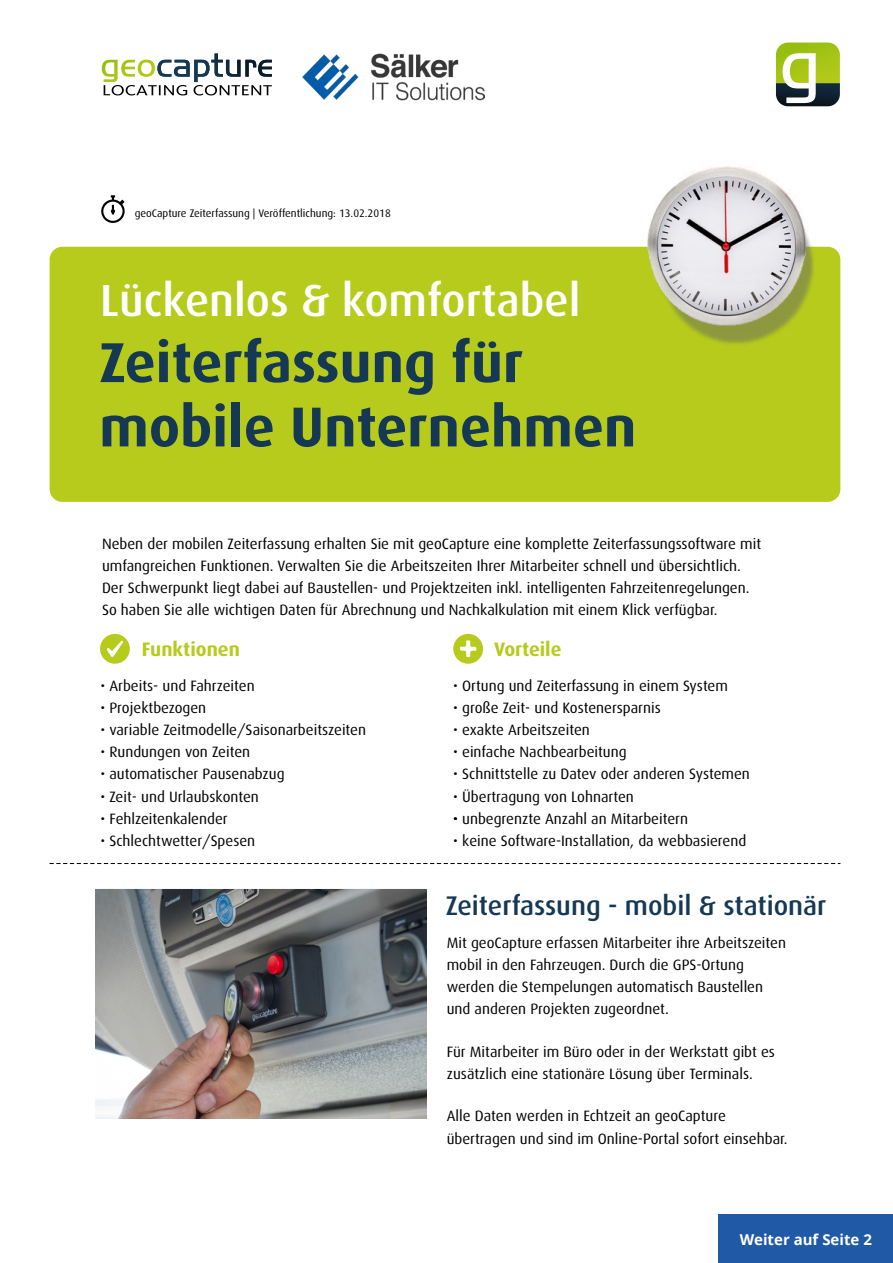
<style>
.page{position:relative;width:893px;height:1263px;background:#fff}
.page>*{position:absolute;margin:0;border:0;box-sizing:border-box;transform-origin:0 0}
.t1{font:700 56.25px/64.3px "Dax";color:#153854}
.t2{font:500 45px "Dax";color:#fff}
.t3{font:500 27px "Dax";color:#153854}
.t4{font:700 19.5px "Dax";color:#b6cb1b}
.t5{font:15px/22.2px "Dax";color:#000}
.t6{font:700 15px "Open Sans";color:#fff}
.t7{font:10.95px "Dax";color:#000}
</style>
<div class="page">
<div style="left:50px;top:247px;width:790px;height:255px;background:#b6cb1b;border-radius:13px"></div>
<svg style="left:776px;top:43px;width:64px;height:63px"></svg>
<svg style="left:102px;top:54px;width:170px;height:41px"></svg>
<svg style="left:50px;top:863px;width:790px;height:1px"></svg>
<svg style="left:100px;top:634px;width:30px;height:30px"></svg>
<svg style="left:453px;top:634px;width:30px;height:30px"></svg>
<svg style="left:101px;top:195px;width:24px;height:28px"></svg>
<img style="left:618px;top:106px;width:211px;height:238px">
<img style="left:96px;top:889px;width:331px;height:229px">
<div style="left:719px;top:1214px;width:174px;height:49px;background:#2059a6"></div>
<img style="left:302px;top:53px;width:183px;height:48px">
<p class="t7" style="left:135px;top:207px;width:258px">geoCapture Zeiterfassung | Veröffentlichung: 13.02.2018</p>
<h2 class="t2" style="left:100px;top:275px;width:482px">Lückenlos &amp; komfortabel</h2>
<h1 class="t1" style="left:99px;top:331px;width:538px">Zeiterfassung für mobile Unternehmen</h1>
<p class="t5" style="left:102px;top:533px;width:661px">Neben der mobilen Zeiterfassung erhalten Sie mit geoCapture eine komplette Zeiterfassungssoftware mit umfangreichen Funktionen. Verwalten Sie die Arbeitszeiten Ihrer Mitarbeiter schnell und übersichtlich.<br>Der Schwerpunkt liegt dabei auf Baustellen- und Projektzeiten inkl. intelligenten Fahrzeitenregelungen.<br>So haben Sie alle wichtigen Daten für Abrechnung und Nachkalkulation mit einem Klick verfügbar.</p>
<h3 class="t4" style="left:142px;top:638px;width:100px">Funktionen</h3>
<h3 class="t4" style="left:494px;top:638px;width:69px">Vorteile</h3>
<p class="t5" style="left:100px;top:675px;width:156px">• Arbeits- und Fahrzeiten</p>
<p class="t5" style="left:100px;top:697px;width:107px">• Projektbezogen</p>
<p class="t5" style="left:100px;top:719px;width:267px">• variable Zeitmodelle/Saisonarbeitszeiten</p>
<p class="t5" style="left:100px;top:741px;width:151px">• Rundungen von Zeiten</p>
<p class="t5" style="left:100px;top:763px;width:186px">• automatischer Pausenabzug</p>
<p class="t5" style="left:100px;top:785px;width:160px">• Zeit- und Urlaubskonten</p>
<p class="t5" style="left:100px;top:807px;width:129px">• Fehlzeitenkalender</p>
<p class="t5" style="left:100px;top:830px;width:156px">• Schlechtwetter/Spesen</p>
<p class="t5" style="left:453px;top:675px;width:276px">• Ortung und Zeiterfassung in einem System</p>
<p class="t5" style="left:453px;top:697px;width:209px">• große Zeit- und Kostenersparnis</p>
<p class="t5" style="left:453px;top:719px;width:138px">• exakte Arbeitszeiten</p>
<p class="t5" style="left:453px;top:741px;width:175px">• einfache Nachbearbeitung</p>
<p class="t5" style="left:453px;top:763px;width:298px">• Schnittstelle zu Datev oder anderen Systemen</p>
<p class="t5" style="left:453px;top:785px;width:182px">• Übertragung von Lohnarten</p>
<p class="t5" style="left:453px;top:807px;width:236px">• unbegrenzte Anzahl an Mitarbeitern</p>
<p class="t5" style="left:453px;top:830px;width:295px">• keine Software-Installation, da webbasierend</p>
<h3 class="t3" style="left:446px;top:891px;width:382px">Zeiterfassung - mobil &amp; stationär</h3>
<p class="t5" style="left:447px;top:932px;width:341px">Mit geoCapture erfassen Mitarbeiter ihre Arbeitszeiten mobil in den Fahrzeugen. Durch die GPS-Ortung werden die Stempelungen automatisch Baustellen und anderen Projekten zugeordnet.</p>
<p class="t5" style="left:447px;top:1041px;width:330px">Für Mitarbeiter im Büro oder in der Werkstatt gibt es zusätzlich eine stationäre Lösung über Terminals.</p>
<p class="t5" style="left:447px;top:1105px;width:342px">Alle Daten werden in Echtzeit an geoCapture übertragen und sind im Online-Portal sofort einsehbar.</p>
<p class="t6" style="left:740px;top:1229px;width:134px">Weiter auf Seite 2</p>
</div>
